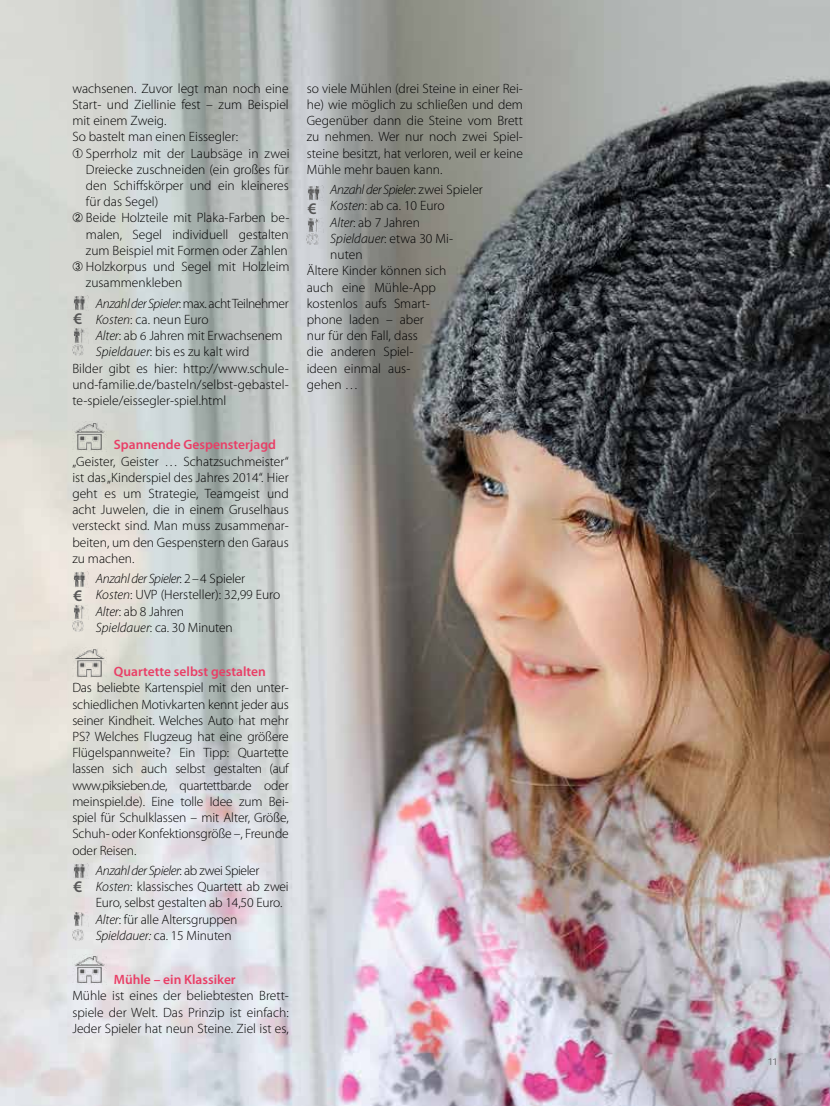
<style>
.page{position:relative;width:830px;height:1106px;background:#fff}
.page>*{position:absolute;margin:0;border:0;box-sizing:border-box;transform-origin:0 0}
.t1{font:600 16.2px "Myriad Pro";color:#565656}
.t2{font:300 13.5px/16.2px "Myriad Pro";color:#000;text-align:justify}
.t3{font:600 13.5px "Myriad Pro";color:#e93e66}
.t4{font:300 13.5px "Myriad Pro";letter-spacing:-.03em;color:#000}
.t5{font:italic 300 13.5px "Myriad Pro";letter-spacing:-.03em;color:#000}
.t6{font:italic 300 13.5px "Myriad Pro";color:#000}
.t7{font:300 13.5px "Myriad Pro";color:#565656}
.s1{font-style:italic}
.s2{font-style:normal}
</style>
<div class="page">
<img style="left:0;top:0;width:829px;height:1106px">
<img style="left:72px;top:421px;width:34px;height:30px">
<img style="left:72px;top:647px;width:34px;height:30px">
<img style="left:72px;top:954px;width:34px;height:30px">
<img style="left:73px;top:295px;width:16px;height:16px">
<img style="left:73px;top:572px;width:16px;height:15px">
<img style="left:308px;top:185px;width:15px;height:15px">
<img style="left:73px;top:863px;width:16px;height:15px">
<img style="left:73px;top:328px;width:16px;height:15px">
<img style="left:73px;top:604px;width:16px;height:15px">
<img style="left:308px;top:217px;width:15px;height:16px">
<img style="left:73px;top:911px;width:16px;height:16px">
<svg style="left:72px;top:344px;width:12px;height:11px"></svg>
<svg style="left:72px;top:620px;width:12px;height:11px"></svg>
<svg style="left:306px;top:234px;width:12px;height:11px"></svg>
<svg style="left:72px;top:929px;width:12px;height:11px"></svg>
<p class="t2" style="left:72px;top:80px;width:218px">wachsenen. Zuvor legt man noch eine</p>
<p class="t2" style="left:72px;top:96px;width:218px">Start- und Ziellinie fest – zum Beispiel</p>
<p class="t2" style="left:72px;top:112px;width:95px">mit einem Zweig.</p>
<p class="t2" style="left:72px;top:129px;width:167px">So bastelt man einen Eissegler:</p>
<p class="t2" style="left:72px;top:145px;width:218px">➀ Sperrholz mit der Laubsäge in zwei</p>
<p class="t2" style="left:86px;top:161px;width:204px">Dreiecke zuschneiden (ein großes für</p>
<p class="t2" style="left:86px;top:177px;width:204px">den Schiffskörper und ein kleineres</p>
<p class="t2" style="left:86px;top:193px;width:74px">für das Segel)</p>
<p class="t2" style="left:72px;top:210px;width:218px">➁ Beide Holzteile mit Plaka-Farben be-</p>
<p class="t2" style="left:86px;top:226px;width:204px">malen, Segel individuell gestalten</p>
<p class="t2" style="left:86px;top:242px;width:203px">zum Beispiel mit Formen oder Zahlen</p>
<p class="t2" style="left:72px;top:258px;width:219px">➂ Holzkorpus und Segel mit Holzleim</p>
<p class="t2" style="left:86px;top:274px;width:98px">zusammenkleben</p>
<p class="t4" style="left:96px;top:295px;width:194px"><span class="s1">Anzahl der Spieler</span>: max. acht Teilnehmer</p>
<p class="t2" style="left:96px;top:311px;width:114px"><span class="s1">Kosten</span>: ca. neun Euro</p>
<p class="t2" style="left:96px;top:327px;width:188px"><span class="s1">Alter</span>: ab 6 Jahren mit Erwachsenem</p>
<p class="t2" style="left:96px;top:343px;width:155px"><span class="s1">Spieldauer</span>: bis es zu kalt wird</p>
<p class="t2" style="left:72px;top:360px;width:218px">Bilder gibt es hier: http://www.schule-</p>
<p class="t2" style="left:72px;top:376px;width:217px">und-familie.de/basteln/selbst-gebastel-</p>
<p class="t2" style="left:72px;top:392px;width:155px">te-spiele/eissegler-spiel.html</p>
<p class="t3" style="left:114px;top:436px;width:163px">Spannende Gespensterjagd</p>
<p class="t2" style="left:72px;top:453px;width:218px">„Geister, Geister … Schatzsuchmeister“ ist das „Kinderspiel des Jahres 2014“. Hier geht es um Strategie, Teamgeist und acht Juwelen, die in einem Gruselhaus versteckt sind. Man muss zusammenar&shy;beiten, um den Gespenstern den Garaus zu machen.</p>
<p class="t2" style="left:96px;top:570px;width:186px;text-align:left"><span class="s1">Anzahl der Spieler</span>: 2–4 Spieler<br><span class="s1">Kosten</span>: UVP (Hersteller): 32,99 Euro<br><span class="s1">Alter</span>: ab 8 Jahren<br><span class="s1">Spieldauer</span>: ca. 30 Minuten</p>
<p class="t3" style="left:114px;top:663px;width:153px">Quartette selbst gestalten</p>
<p class="t2" style="left:72px;top:679px;width:218px">Das beliebte Kartenspiel mit den unter&shy;schiedlichen Motivkarten kennt jeder aus seiner Kindheit. Welches Auto hat mehr PS? Welches Flugzeug hat eine größere Flügelspannweite? Ein Tipp: Quartette lassen sich auch selbst gestalten (auf www.piksieben.de, quartettbar.de oder meinspiel.de). Eine tolle Idee zum Bei&shy;spiel für Schulklassen – mit Alter, Größe, Schuh- oder Konfektionsgröße –, Freunde oder Reisen.</p>
<p class="t2" style="left:96px;top:862px;width:194px;text-align:left"><span class="s1">Anzahl der Spieler</span>: ab zwei Spieler <span class="s1">Kosten</span>: klassisches Quartett ab zwei Euro, selbst gestalten ab 14,50 Euro.<br><span class="s1">Alter</span>: für alle Altersgruppen <span class="s1">Spieldauer:</span> ca. 15 Minuten</p>
<p class="t3" style="left:114px;top:971px;width:123px">Mühle – ein Klassiker</p>
<p class="t2" style="left:72px;top:987px;width:218px">Mühle ist eines der beliebtesten Brett&shy;spiele der Welt. Das Prinzip ist einfach:<br>Jeder Spieler hat neun Steine. Ziel ist es,</p>
<p class="t1" style="left:73px;top:308px;width:10px">€</p>
<p class="t1" style="left:73px;top:584px;width:10px">€</p>
<p class="t1" style="left:73px;top:876px;width:10px">€</p>
<p class="t2" style="left:306px;top:80px;width:218px">so viele Mühlen (drei Steine in einer Rei&shy;he) wie möglich zu schließen und dem Gegenüber dann die Steine vom Brett zu nehmen. Wer nur noch zwei Spiel&shy;steine besitzt, hat verloren, weil er keine Mühle mehr bauen kann.</p>
<p class="t5" style="left:330px;top:182px;width:154px">Anzahl der Spieler<span class="s2">: zwei Spieler</span></p>
<p class="t2" style="left:330px;top:198px;width:116px"><span class="s1">Kosten</span>: ab ca. 10 Euro</p>
<p class="t2" style="left:330px;top:214px;width:91px"><span class="s1">Alter</span>: ab 7 Jahren</p>
<p class="t6" style="left:330px;top:230px;width:123px">Spieldauer<span class="s2">: etwa 30 Mi-</span></p>
<p class="t2" style="left:330px;top:246px;width:34px">nuten</p>
<p class="t2" style="left:306px;top:262px;width:141px">Ältere Kinder können sich</p>
<p class="t2" style="left:306px;top:279px;width:131px">auch eine Mühle-App</p>
<p class="t2" style="left:306px;top:295px;width:124px">kostenlos aufs Smart-</p>
<p class="t2" style="left:306px;top:311px;width:119px">phone laden – aber</p>
<p class="t2" style="left:306px;top:327px;width:112px">nur für den Fall, dass</p>
<p class="t2" style="left:306px;top:343px;width:108px">die anderen Spiel-</p>
<p class="t2" style="left:306px;top:360px;width:105px">ideen einmal aus-</p>
<p class="t2" style="left:306px;top:376px;width:53px">gehen …</p>
<p class="t1" style="left:308px;top:198px;width:10px">€</p>
<p class="t7" style="left:767px;top:1052px;width:10px">11</p>
</div>
